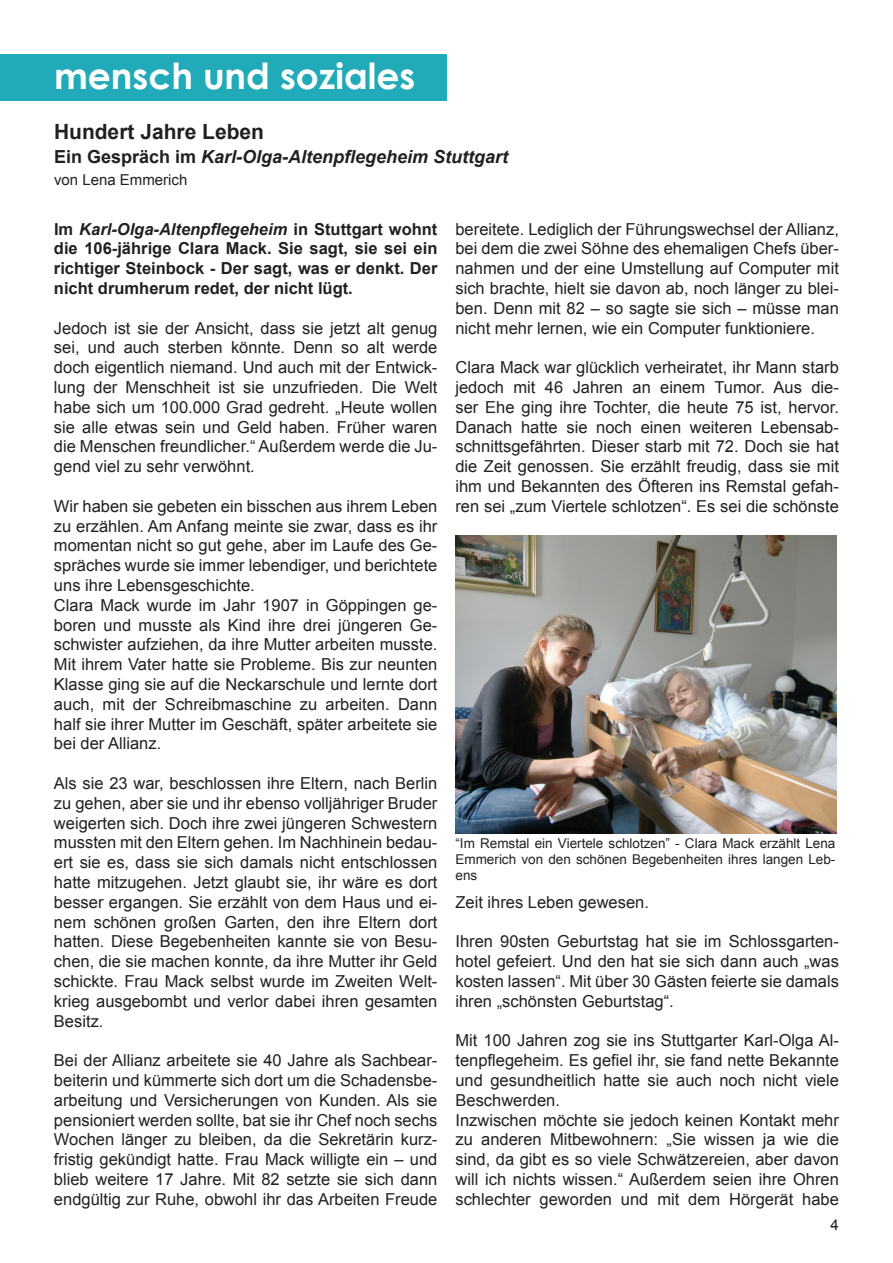
<style>
.page{position:relative;width:893px;height:1263px;background:#fff}
.page>*{position:absolute;margin:0;border:0;box-sizing:border-box;transform-origin:0 0}
.t1{font:700 36px "Century Gothic";color:#fff}
.t2{font:700 21px "Arial";color:#231f20}
.t3{font:italic 700 18px "Arial";color:#231f20}
.t4{font:16.5px/19.8px "Arial";color:#231f20;text-align:justify}
.t5{font:700 16.5px/19.8px "Arial";color:#231f20;text-align:justify}
.t6{font:15px "Arial";color:#231f20}
.t7{font:13.5px/16.2px "Arial";color:#231f20;text-align:justify}
.s1{font-style:normal}
.s2{font-style:italic}
</style>
<div class="page">
<div style="left:0;top:54px;width:446px;height:47px;background:#21aab8"></div>
<img style="left:455px;top:535px;width:381px;height:298px">
<h1 class="t1" style="left:54px;top:56px;width:363px">mensch und soziales</h1>
<p class="t2" style="left:54px;top:117px;width:212px">Hundert Jahre Leben</p>
<p class="t3" style="left:54px;top:144px;width:456px"><span class="s1">Ein Gespräch im</span> Karl-Olga-Altenpflegeheim Stuttgart</p>
<p class="t6" style="left:54px;top:170px;width:135px">von Lena Emmerich</p>
<p class="t5" style="left:54px;top:219px;width:385px">Im <span class="s2">Karl-Olga-Altenpflegeheim</span> in Stuttgart wohnt die 106-jährige Clara Mack. Sie sagt, sie sei ein richtiger Steinbock - Der sagt, was er denkt. Der nicht drumherum redet, der nicht lügt.</p>
<p class="t4" style="left:54px;top:318px;width:385px">Jedoch ist sie der Ansicht, dass sie jetzt alt genug sei, und auch sterben könnte. Denn so alt werde doch eigentlich niemand. Und auch mit der Entwick&shy;lung der Menschheit ist sie unzufrieden. Die Welt habe sich um 100.000 Grad gedreht. „Heute wollen sie alle etwas sein und Geld haben. Früher waren die Menschen freundlicher.“ Außerdem werde die Ju&shy;gend viel zu sehr verwöhnt.</p>
<p class="t4" style="left:54px;top:496px;width:385px;text-align:left">Wir haben sie gebeten ein bisschen aus ihrem Leben zu erzählen. Am Anfang meinte sie zwar, dass es ihr momentan nicht so gut gehe, aber im Laufe des Ge&shy;spräches wurde sie immer lebendiger, und berichtete uns ihre Lebensgeschichte.<br>Clara Mack wurde im Jahr 1907 in Göppingen ge&shy;boren und musste als Kind ihre drei jüngeren Ge&shy;schwister aufziehen, da ihre Mutter arbeiten musste.<br>Mit ihrem Vater hatte sie Probleme. Bis zur neunten Klasse ging sie auf die Neckarschule und lernte dort auch, mit der Schreibmaschine zu arbeiten. Dann half sie ihrer Mutter im Geschäft, später arbeitete sie bei der Allianz.</p>
<p class="t4" style="left:54px;top:773px;width:385px">Als sie 23 war, beschlossen ihre Eltern, nach Berlin zu gehen, aber sie und ihr ebenso volljähriger Bruder weigerten sich. Doch ihre zwei jüngeren Schwestern mussten mit den Eltern gehen. Im Nachhinein bedau&shy;ert sie es, dass sie sich damals nicht entschlossen hatte mitzugehen. Jetzt glaubt sie, ihr wäre es dort besser ergangen. Sie erzählt von dem Haus und ei&shy;nem schönen großen Garten, den ihre Eltern dort hatten. Diese Begebenheiten kannte sie von Besu&shy;chen, die sie machen konnte, da ihre Mutter ihr Geld schickte. Frau Mack selbst wurde im Zweiten Welt&shy;krieg ausgebombt und verlor dabei ihren gesamten Besitz.</p>
<p class="t4" style="left:54px;top:1051px;width:385px">Bei der Allianz arbeitete sie 40 Jahre als Sachbear&shy;beiterin und kümmerte sich dort um die Schadensbe&shy;arbeitung und Versicherungen von Kunden. Als sie pensioniert werden sollte, bat sie ihr Chef noch sechs Wochen länger zu bleiben, da die Sekretärin kurz&shy;fristig gekündigt hatte. Frau Mack willigte ein – und blieb weitere 17 Jahre. Mit 82 setzte sie sich dann endgültig zur Ruhe, obwohl ihr das Arbeiten Freude</p>
<p class="t4" style="left:455px;top:219px;width:385px">bereitete. Lediglich der Führungswechsel der Allianz, bei dem die zwei Söhne des ehemaligen Chefs über&shy;nahmen und der eine Umstellung auf Computer mit sich brachte, hielt sie davon ab, noch länger zu blei&shy;ben. Denn mit 82 – so sagte sie sich – müsse man nicht mehr lernen, wie ein Computer funktioniere.</p>
<p class="t4" style="left:455px;top:358px;width:385px">Clara Mack war glücklich verheiratet, ihr Mann starb jedoch mit 46 Jahren an einem Tumor. Aus die&shy;ser Ehe ging ihre Tochter, die heute 75 ist, hervor.<br>Danach hatte sie noch einen weiteren Lebensab&shy;schnittsgefährten. Dieser starb mit 72. Doch sie hat die Zeit genossen. Sie erzählt freudig, dass sie mit ihm und Bekannten des Öfteren ins Remstal gefah&shy;ren sei „zum Viertele schlotzen“. Es sei die schönste</p>
<p class="t7" style="left:455px;top:835px;width:381px">“Im Remstal ein Viertele schlotzen” - Clara Mack erzählt Lena Emmerich von den schönen Begebenheiten ihres langen Leb&shy;ens</p>
<p class="t4" style="left:455px;top:892px;width:195px">Zeit ihres Leben gewesen.</p>
<p class="t4" style="left:455px;top:932px;width:385px">Ihren 90sten Geburtstag hat sie im Schlossgarten&shy;hotel gefeiert. Und den hat sie sich dann auch „was kosten lassen“. Mit über 30 Gästen feierte sie damals ihren „schönsten Geburtstag“.</p>
<p class="t4" style="left:455px;top:1031px;width:385px;text-align:left">Mit 100 Jahren zog sie ins Stuttgarter Karl-Olga Al&shy;tenpflegeheim. Es gefiel ihr, sie fand nette Bekannte und gesundheitlich hatte sie auch noch nicht viele Beschwerden.<br>Inzwischen möchte sie jedoch keinen Kontakt mehr zu anderen Mitbewohnern: „Sie wissen ja wie die sind, da gibt es so viele Schwätzereien, aber davon will ich nichts wissen.“ Außerdem seien ihre Ohren schlechter geworden und mit dem Hörgerät habe</p>
<p class="t6" style="left:831px;top:1215px;width:10px">4</p>
</div>
